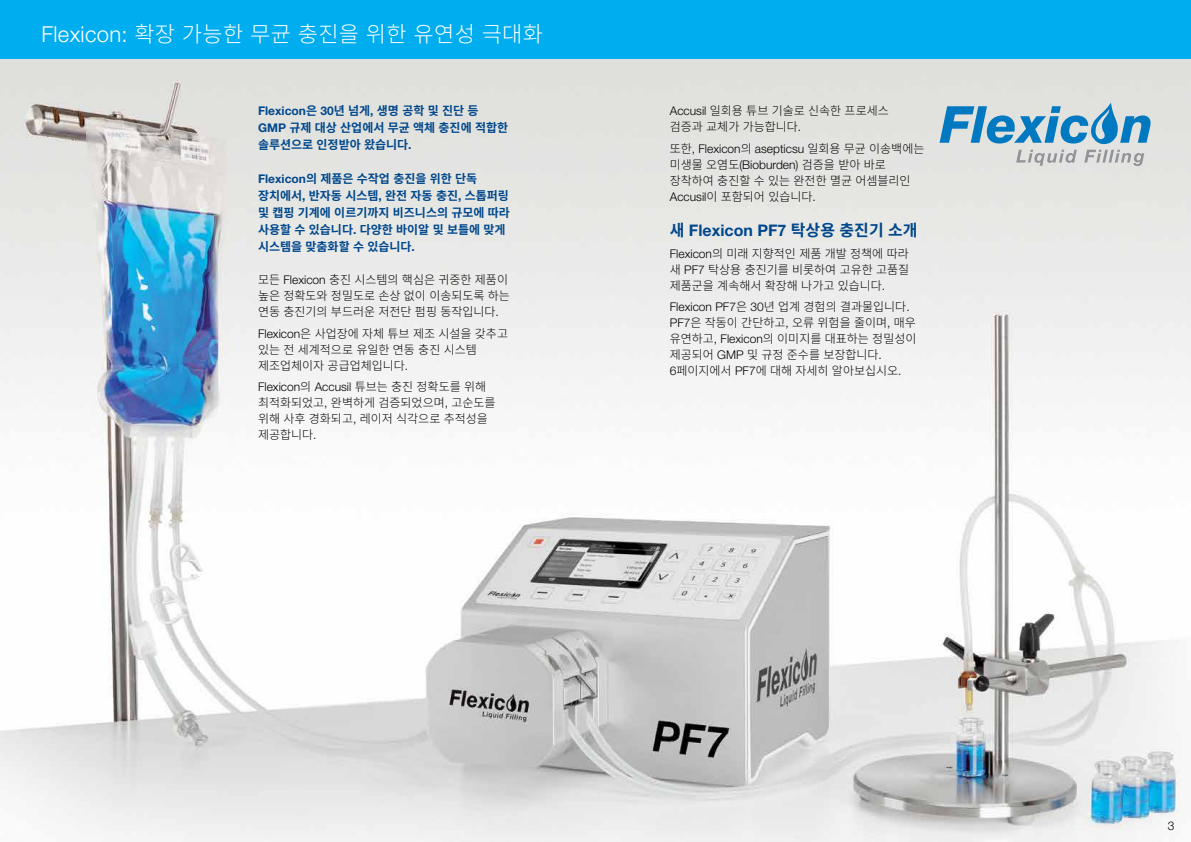
<style>
.page{position:relative;width:1191px;height:842px;background:#fff}
.page>*{position:absolute;margin:0;border:0;box-sizing:border-box;transform-origin:0 0}
.t1{font:300 22px "Noto Sans CJ Kkr";letter-spacing:.015em;color:#fff}
.t2{font:700 16px "Helvetica Neue LT Std";color:#00478c}
.t3{font:300 12px/16px "Noto Sans CJ Kkr";color:#000}
.t4{font:700 12px/17px "Noto Sans CJ Kkr";color:#00478c}
.t5{font:300 12px "Helvetica Neue LT Std";color:#000}
.s1{font-family:"Helvetica Neue LT Std"}
.s2{font-family:"Noto Sans CJ Kkr"}
</style>
<div class="page">
<img style="left:0;top:58px;width:1191px;height:784px">
<div style="left:0;top:0;width:1191px;height:58px;background:#00aeef"></div>
<svg style="left:939px;top:103px;width:211px;height:63px;background:#a0c2d3"></svg>
<h1 class="t1" style="left:41px;top:22px;width:503px"><span class="s1">Flexicon:</span> 확장 가능한 무균 충진을 위한 유연성 극대화</h1>
<p class="t4" style="left:258px;top:102px;width:252px"><span class="s1">Flexicon</span>은 <span class="s1">30</span>년 넘게<span class="s1">,</span> 생명 공학 및 진단 등<br><span class="s1">GMP</span> 규제 대상 산업에서 무균 액체 충진에 적합한 솔루션으로 인정받아 왔습니다<span class="s1">.</span></p>
<p class="t4" style="left:258px;top:170px;width:253px"><span class="s1">Flexicon</span>의 제품은 수작업 충진을 위한 단독 장치에서<span class="s1">,</span> 반자동 시스템<span class="s1">,</span> 완전 자동 충진<span class="s1">,</span> 스톱퍼링 및 캡핑 기계에 이르기까지 비즈니스의 규모에 따라 사용할 수 있습니다<span class="s1">.</span> 다양한 바이알 및 보틀에 맞게 시스템을 맞춤화할 수 있습니다<span class="s1">.</span></p>
<p class="t3" style="left:258px;top:272px;width:253px">모든 <span class="s1">Flexicon</span> 충진 시스템의 핵심은 귀중한 제품이 높은 정확도와 정밀도로 손상 없이 이송되도록 하는 연동 충진기의 부드러운 저전단 펌핑 동작입니다<span class="s1">.</span></p>
<p class="t3" style="left:258px;top:325px;width:251px"><span class="s1">Flexicon</span>은 사업장에 자체 튜브 제조 시설을 갖추고 있는 전 세계적으로 유일한 연동 충진 시스템 제조업체이자 공급업체입니다<span class="s1">.</span></p>
<p class="t5" style="left:258px;top:380px;width:230px">Flexicon<span class="s2">의</span> Accusil <span class="s2">튜브는 충진 정확도를 위해</span></p>
<p class="t3" style="left:258px;top:395px;width:239px">최적화되었고<span class="s1">,</span> 완벽하게 검증되었으며<span class="s1">,</span> 고순도를 위해 사후 경화되고<span class="s1">,</span> 레이저 식각으로 추적성을 제공합니다<span class="s1">.</span></p>
<p class="t3" style="left:670px;top:103px;width:220px"><span class="s1">Accusil</span> 일회용 튜브 기술로 신속한 프로세스 검증과 교체가 가능합니다<span class="s1">.</span></p>
<p class="t5" style="left:670px;top:141px;width:256px"><span class="s2">또한</span>, Flexicon<span class="s2">의</span> asepticsu <span class="s2">일회용 무균 이송백에는</span></p>
<p class="t3" style="left:670px;top:156px;width:242px">미생물 오염도<span class="s1">(Bioburden)</span> 검증을 받아 바로 장착하여 충진할 수 있는 완전한 멸균 어셈블리인<br><span class="s1">Accusil</span>이 포함되어 있습니다<span class="s1">.</span></p>
<h2 class="t2" style="left:670px;top:220px;width:249px"><span class="s2">새</span> Flexicon PF7 <span class="s2">탁상용 충진기 소개</span></h2>
<p class="t3" style="left:670px;top:245px;width:241px;text-align:justify"><span class="s1">Flexicon</span>의 미래 지향적인 제품 개발 정책에 따라 새 <span class="s1">PF7</span> 탁상용 충진기를 비롯하여 고유한 고품질 제품군을 계속해서 확장해 나가고 있습니다<span class="s1">.</span></p>
<p class="t5" style="left:670px;top:300px;width:241px">Flexicon PF7<span class="s2">은</span> 30<span class="s2">년 업계 경험의 결과물입니다</span>.</p>
<p class="t3" style="left:670px;top:315px;width:248px"><span class="s1">PF7</span>은 작동이 간단하고<span class="s1">,</span> 오류 위험을 줄이며<span class="s1">,</span> 매우 유연하고<span class="s1">, Flexicon</span>의 이미지를 대표하는 정밀성이 제공되어 <span class="s1">GMP</span> 및 규정 준수를 보장합니다<span class="s1">.<br>6</span>페이지에서 <span class="s1">PF7</span>에 대해 자세히 알아보십시오<span class="s1">.</span></p>
<p class="t5" style="left:1167px;top:818px;width:8px">3</p>
</div>
